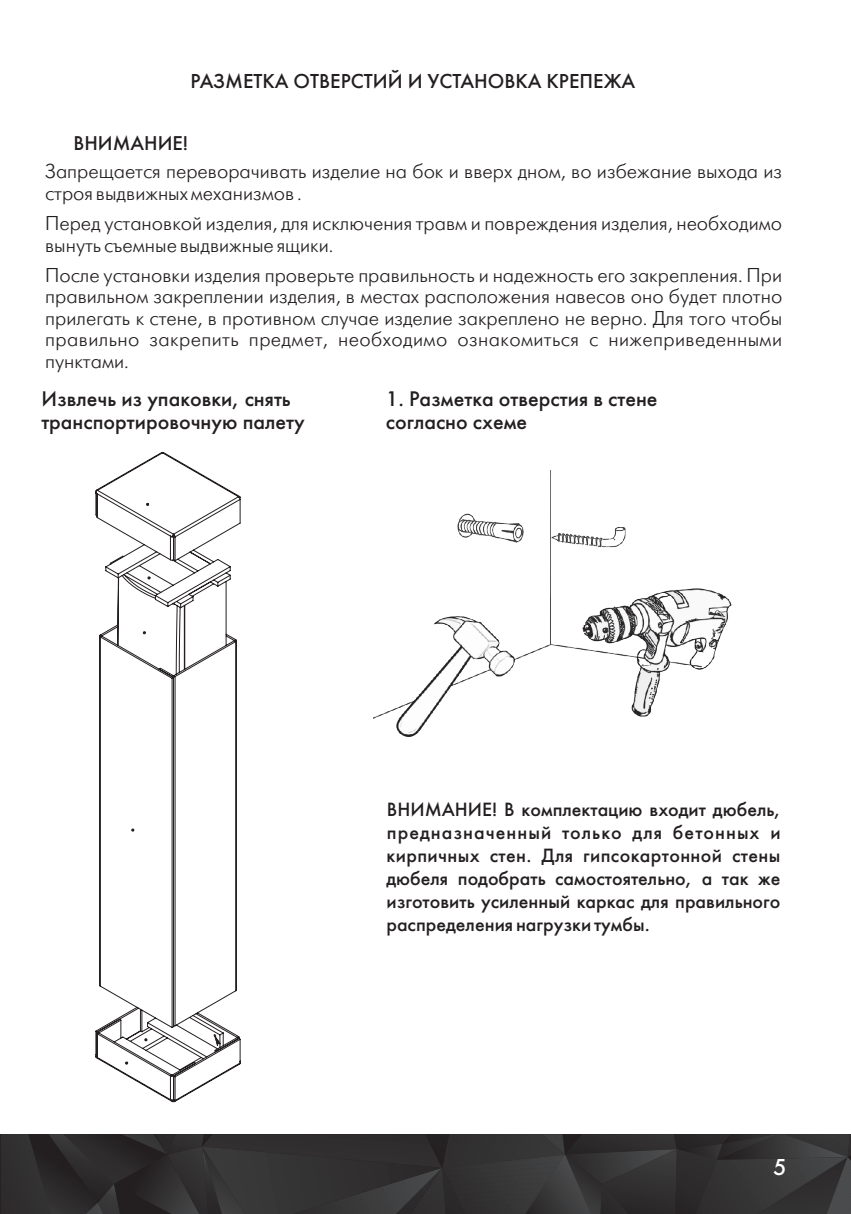
<style>
.page{position:relative;width:851px;height:1214px;background:#fff}
.page>*{position:absolute;margin:0;border:0;box-sizing:border-box;transform-origin:0 0}
.t1{font:24px "Futura Medium C";color:#fff}
.t2{font:22px/22.8px "Futura Medium C";color:#231f20}
.t3{font:21px "Futura Medium C";color:#231f20}
.t4{font:20.8px "Futura Medium C";color:#231f20}
.t5{font:20px/21.4px "Futura Futuris Light C";color:#231f20}
.t6{font:20px/23.2px "Futura Medium C";color:#231f20;text-align:justify}
</style>
<div class="page">
<svg style="left:0;top:1134px;width:850px;height:80px;background:#323031"></svg>
<img style="left:373px;top:470px;width:358px;height:266px">
<svg style="left:95px;top:452px;width:146px;height:650px"></svg>
<p class="t3" style="left:190px;top:69px;width:446px">РАЗМЕТКА ОТВЕРСТИЙ И УСТАНОВКА КРЕПЕЖА</p>
<p class="t4" style="left:73px;top:131px;width:116px">ВНИМАНИЕ!</p>
<p class="t5" style="left:45px;top:161px;width:738px">Запрещается переворачивать изделие на бок и вверх дном, во избежание выхода из строя выдвижных механизмов .</p>
<p class="t5" style="left:45px;top:213px;width:738px">Перед установкой изделия, для исключения травм и повреждения изделия, необходимо вынуть съемные выдвижные ящики.</p>
<p class="t5" style="left:45px;top:265px;width:738px;text-align:justify">После установки изделия проверьте правильность и надежность его закрепления. При правильном закреплении изделия, в местах расположения навесов оно будет плотно прилегать к стене, в противном случае изделие закреплено не верно. Для того чтобы правильно закрепить предмет, необходимо ознакомиться с нижеприведенными пунктами.</p>
<p class="t2" style="left:386px;top:387px;width:273px">1. Разметка отверстия в стене согласно схеме</p>
<p class="t2" style="left:41px;top:387px;width:265px">Извлечь из упаковки, снять транспортировочную палету</p>
<p class="t6" style="left:386px;top:797px;width:396px">ВНИМАНИЕ! В комплектацию входит дюбель, предназначенный только для бетонных и кирпичных стен. Для гипсокартонной стены дюбеля подобрать самостоятельно, а так же изготовить усиленный каркас для правильного распределения нагрузки тумбы.</p>
<p class="t1" style="left:773px;top:1153px;width:15px">5</p>
</div>
